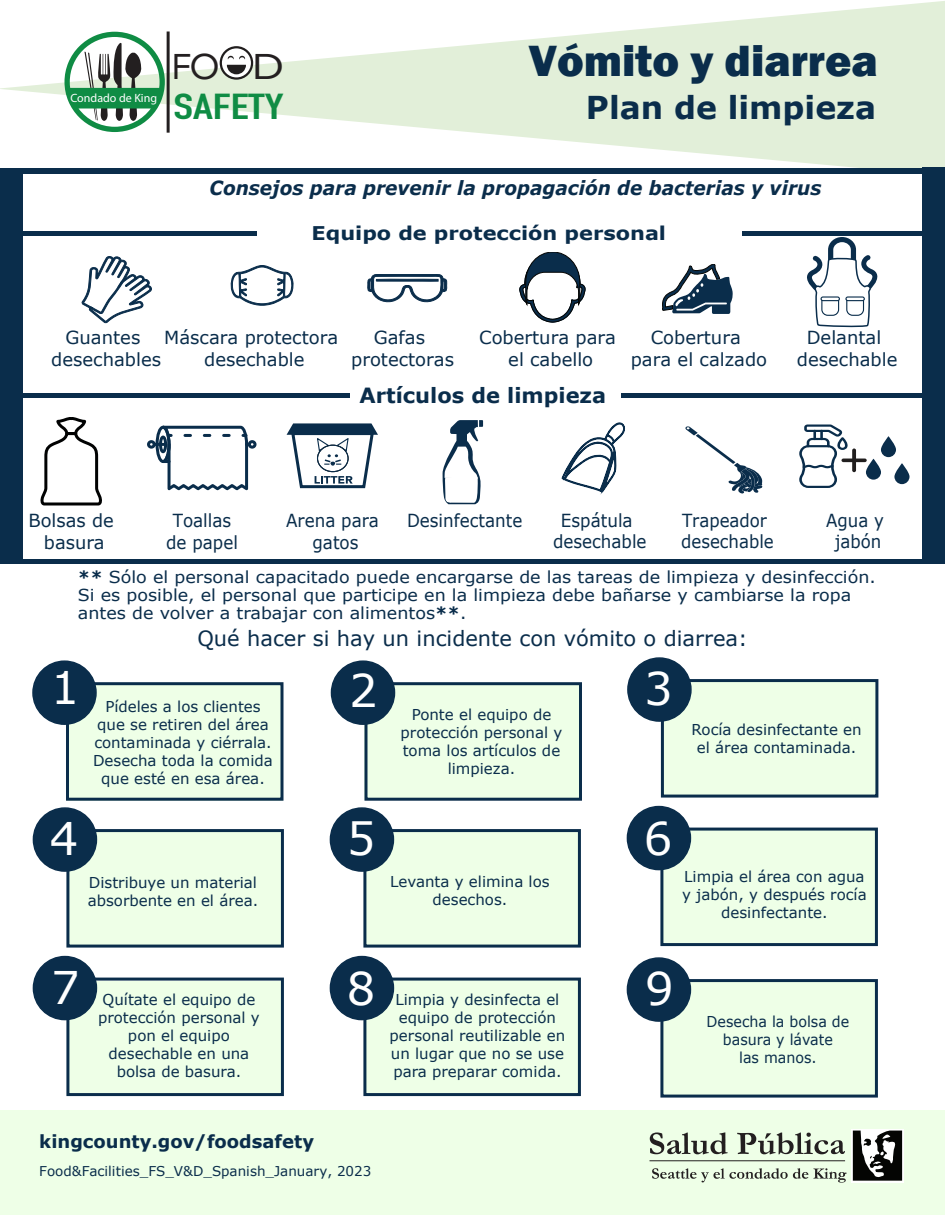
<style>
.page{position:relative;width:945px;height:1215px;background:#fff}
.page>*{position:absolute;margin:0;border:0;box-sizing:border-box;transform-origin:0 0}
.t1{font:800 45px "Franklin Gothic";color:#0a2d4b}
.t2{font:45px "Verdana";color:#fff}
.t3{font:35.55px "DIN Engschrift Std";color:#0f8c44;scale:1.36 1}
.t4{font:35.55px "Avenir";color:#231f20}
.t5{font:700 31.5px "Verdana";color:#0a2d4b}
.t6{font:21px "Verdana";color:#0a2d4b}
.t7{font:700 21px "Verdana";color:#0a2d4b}
.t8{font:italic 700 19.5px "Verdana";color:#0a2d4b;scale:.95 1}
.t9{font:700 18.9px "Verdana";color:#0a2d4b;scale:1.1 1}
.t10{font:18px/21.6px "Verdana";color:#0a2d4b;text-align:center}
.t11{font:18px/21.6px "Verdana";color:#0a2d4b;text-align:center;scale:.93 1}
.t12{font:18px/21.6px "Verdana";color:#0a2d4b;scale:.92 1}
.t13{font:700 18px "Verdana";color:#0a2d4b}
.t14{font:16.5px/18px "Verdana";color:#0a2d4b;scale:1.06 1}
.t15{font:15px/18px "Verdana";color:#0a2d4b;text-align:center}
.t16{font:15px/18px "Verdana";color:#0a2d4b;text-align:center;scale:.95 1}
.t17{font:13.5px "Verdana";color:#0a2d4b}
.t18{font:12px "Myriad Pro";color:#fff}
.s1{font-weight:700}
</style>
<div class="page">
<div style="left:147px;top:440px;width:9px;height:9px;border:3px solid #0a2d4b;border-radius:50%"></div>
<div style="left:248px;top:440px;width:9px;height:9px;border:3px solid #0a2d4b;border-radius:50%"></div>
<svg style="left:154px;top:425px;width:96px;height:66px"></svg>
<svg style="left:0;top:1px;width:945px;height:175px;fill:#e2efd9"></svg>
<svg style="left:881px;top:436px;width:15px;height:21px"></svg>
<svg style="left:866px;top:459px;width:15px;height:21px"></svg>
<svg style="left:894px;top:463px;width:16px;height:21px"></svg>
<svg style="left:799px;top:425px;width:68px;height:63px"></svg>
<div style="left:364px;top:831px;width:215px;height:115px;background:#eeffe7"></div>
<div style="left:0;top:1110px;width:945px;height:105px;background:#eeffe7"></div>
<div style="left:10px;top:168px;width:935px;height:6px;background:#0a2d4b"></div>
<div style="left:0;top:559px;width:938px;height:5px;background:#0a2d4b"></div>
<div style="left:0;top:168px;width:22px;height:394px;background:#0a2d4b"></div>
<div style="left:922px;top:168px;width:23px;height:396px;background:#0a2d4b"></div>
<div style="left:9px;top:231px;width:247px;height:5px;background:#0a2d4b"></div>
<div style="left:18px;top:393px;width:332px;height:5px;background:#0a2d4b"></div>
<div style="left:621px;top:393px;width:317px;height:5px;background:#0a2d4b"></div>
<div style="left:742px;top:231px;width:190px;height:5px;background:#0a2d4b"></div>
<svg style="left:287px;top:423px;width:91px;height:66px"></svg>
<svg style="left:40px;top:418px;width:62px;height:88px"></svg>
<svg style="left:443px;top:420px;width:40px;height:84px"></svg>
<svg style="left:561px;top:422px;width:64px;height:73px"></svg>
<svg style="left:685px;top:426px;width:78px;height:68px"></svg>
<div style="left:69px;top:981px;width:213px;height:113px;background:#eeffe7"></div>
<div style="left:66px;top:978px;width:218px;height:118px;border:3px solid #0a2d4b"></div>
<div style="left:33px;top:957px;width:63px;height:63px;background:#0a2d4b;border-radius:50%"></div>
<div style="left:33px;top:956px;width:64px;height:64px;border:2px solid #0a2d4b;border-radius:50%"></div>
<div style="left:366px;top:980px;width:212px;height:114px;background:#eeffe7"></div>
<div style="left:363px;top:978px;width:218px;height:118px;border:3px solid #0a2d4b"></div>
<div style="left:330px;top:957px;width:63px;height:63px;background:#0a2d4b;border-radius:50%"></div>
<div style="left:330px;top:956px;width:64px;height:64px;border:2px solid #0a2d4b;border-radius:50%"></div>
<div style="left:662px;top:981px;width:214px;height:115px;background:#eeffe7"></div>
<div style="left:660px;top:979px;width:218px;height:119px;border:3px solid #0a2d4b"></div>
<div style="left:627px;top:958px;width:63px;height:63px;background:#0a2d4b;border-radius:50%"></div>
<div style="left:627px;top:957px;width:64px;height:65px;border:2px solid #0a2d4b;border-radius:50%"></div>
<div style="left:363px;top:829px;width:218px;height:119px;border:3px solid #0a2d4b"></div>
<div style="left:330px;top:808px;width:63px;height:63px;background:#0a2d4b;border-radius:50%"></div>
<div style="left:330px;top:807px;width:64px;height:65px;border:2px solid #0a2d4b;border-radius:50%"></div>
<div style="left:662px;top:830px;width:214px;height:115px;background:#eeffe7"></div>
<div style="left:660px;top:828px;width:218px;height:118px;border:3px solid #0a2d4b"></div>
<div style="left:627px;top:807px;width:63px;height:63px;background:#0a2d4b;border-radius:50%"></div>
<div style="left:627px;top:806px;width:64px;height:64px;border:2px solid #0a2d4b;border-radius:50%"></div>
<div style="left:68px;top:831px;width:214px;height:114px;background:#eeffe7"></div>
<div style="left:66px;top:829px;width:218px;height:119px;border:3px solid #0a2d4b"></div>
<div style="left:33px;top:808px;width:63px;height:63px;background:#0a2d4b;border-radius:50%"></div>
<div style="left:33px;top:807px;width:64px;height:65px;border:2px solid #0a2d4b;border-radius:50%"></div>
<div style="left:68px;top:684px;width:216px;height:117px;background:#eeffe7"></div>
<div style="left:66px;top:682px;width:218px;height:119px;border:3px solid #0a2d4b"></div>
<div style="left:33px;top:661px;width:63px;height:63px;background:#0a2d4b;border-radius:50%"></div>
<div style="left:32px;top:660px;width:65px;height:65px;border:2px solid #0a2d4b;border-radius:50%"></div>
<div style="left:664px;top:681px;width:212px;height:114px;background:#eeffe7"></div>
<div style="left:661px;top:679px;width:217px;height:119px;border:3px solid #0a2d4b"></div>
<div style="left:628px;top:658px;width:63px;height:63px;background:#0a2d4b;border-radius:50%"></div>
<div style="left:627px;top:657px;width:65px;height:65px;border:2px solid #0a2d4b;border-radius:50%"></div>
<div style="left:364px;top:684px;width:216px;height:116px;background:#eeffe7"></div>
<div style="left:364px;top:682px;width:218px;height:119px;border:3px solid #0a2d4b"></div>
<div style="left:332px;top:661px;width:62px;height:63px;background:#0a2d4b;border-radius:50%"></div>
<div style="left:331px;top:660px;width:64px;height:65px;border:2px solid #0a2d4b;border-radius:50%"></div>
<svg style="left:851px;top:1129px;width:53px;height:53px"></svg>
<svg style="left:652px;top:1168px;width:194px;height:15px"></svg>
<svg style="left:853px;top:1131px;width:49px;height:50px;background:#535352"></svg>
<hr style="left:650px;top:1160px;width:195px;height:1px;background:#231f20">
<svg style="left:650px;top:1132px;width:78px;height:22px"></svg>
<svg style="left:737px;top:1133px;width:108px;height:21px"></svg>
<svg style="left:807px;top:237px;width:71px;height:91px"></svg>
<hr style="left:846px;top:297px;width:18px;height:4px;background:#fff;border-radius:2px">
<div style="left:845px;top:296px;width:20px;height:5px;border:1px solid #0a2d4b;border-radius:2px"></div>
<svg style="left:519px;top:252px;width:66px;height:70px"></svg>
<svg style="left:663px;top:264px;width:70px;height:50px"></svg>
<svg style="left:81px;top:256px;width:71px;height:68px"></svg>
<svg style="left:230px;top:265px;width:64px;height:41px"></svg>
<svg style="left:367px;top:274px;width:81px;height:29px"></svg>
<hr style="left:167px;top:32px;width:3px;height:101px;background:#231f20">
<svg style="left:65px;top:32px;width:100px;height:100px"></svg>
<svg style="left:221px;top:47px;width:31px;height:32px"></svg>
<div style="left:220px;top:46px;width:33px;height:34px;border:2px solid #211e1e;border-radius:50%"></div>
<svg style="left:227px;top:65px;width:19px;height:9px"></svg>
<svg style="left:228px;top:56px;width:17px;height:3px"></svg>
<p class="t18" style="left:70px;top:90px;width:88px">Condado de King</p>
<h2 class="t4" style="left:171px;top:38px;width:114px">FO D</h2>
<h2 class="t3" style="left:173px;top:86px;width:82px">SAFETY</h2>
<h1 class="t1" style="left:528px;top:32px;width:351px">Vómito y diarrea</h1>
<h3 class="t5" style="left:586px;top:85px;width:292px">Plan de limpieza</h3>
<h3 class="t8" style="left:210px;top:174px;width:646px">Consejos para prevenir la propagación de bacterias y virus</h3>
<p class="t9" style="left:311px;top:220px;width:324px">Equipo de protección personal</p>
<p class="t10" style="left:51px;top:327px;width:111px">Guantes desechables</p>
<p class="t10" style="left:164px;top:327px;width:175px">Máscara protectora desechable</p>
<p class="t10" style="left:351px;top:327px;width:104px">Gafas protectoras</p>
<p class="t10" style="left:797px;top:327px;width:102px">Delantal desechable</p>
<p class="t10" style="left:479px;top:327px;width:138px">Cobertura para el cabello</p>
<p class="t10" style="left:631px;top:327px;width:138px">Cobertura<br>para el calzado</p>
<h3 class="t7" style="left:359px;top:380px;width:248px">Artículos de limpieza</h3>
<p class="t10" style="left:29px;top:510px;width:87px">Bolsas de basura</p>
<p class="t11" style="left:166px;top:510px;width:79px">Toallas de papel</p>
<p class="t11" style="left:286px;top:510px;width:101px">Arena para gatos</p>
<p class="t11" style="left:407px;top:510px;width:126px">Desinfectante</p>
<p class="t11" style="left:553px;top:509px;width:102px">Espátula desechable</p>
<p class="t12" style="left:681px;top:509px;width:102px">Trapeador desechable</p>
<p class="t12" style="left:826px;top:509px;width:64px;text-align:center">Agua y jabón</p>
<p class="t14" style="left:78px;top:568px;width:754px"><span class="s1">**</span> Sólo el personal capacitado puede encargarse de las tareas de limpieza y desinfección.<br>Si es posible, el personal que participe en la limpieza debe bañarse y cambiarse la ropa antes de volver a trabajar con alimentos<span class="s1">**</span>.</p>
<h3 class="t6" style="left:197px;top:624px;width:552px">Qué hacer si hay un incidente con vómito o diarrea:</h3>
<h1 class="t2" style="left:51px;top:657px;width:30px">1</h1>
<h1 class="t2" style="left:644px;top:658px;width:30px">3</h1>
<h1 class="t2" style="left:349px;top:660px;width:30px">2</h1>
<p class="t15" style="left:93px;top:698px;width:181px">Pídeles a los clientes que se retiren del área contaminada y ciérrala.<br>Desecha toda la comida que esté en esa área.</p>
<p class="t15" style="left:401px;top:706px;width:163px">Ponte el equipo de protección personal y toma los artículos de limpieza.</p>
<p class="t15" style="left:692px;top:721px;width:172px">Rocía desinfectante en el área contaminada.</p>
<h1 class="t2" style="left:50px;top:808px;width:30px">4</h1>
<p class="t15" style="left:88px;top:874px;width:172px;text-align:left">Distribuye un material absorbente en el área.</p>
<h1 class="t2" style="left:347px;top:808px;width:30px">5</h1>
<p class="t15" style="left:390px;top:872px;width:161px">Levanta y elimina los desechos.</p>
<h1 class="t2" style="left:644px;top:808px;width:30px">6</h1>
<p class="t15" style="left:682px;top:868px;width:186px">Limpia el área con agua y jabón, y después rocía desinfectante.</p>
<h1 class="t2" style="left:51px;top:957px;width:30px">7</h1>
<p class="t15" style="left:98px;top:990px;width:163px">Quítate el equipo de protección personal y pon el equipo desechable en una bolsa de basura.</p>
<h1 class="t2" style="left:347px;top:958px;width:30px">8</h1>
<p class="t15" style="left:390px;top:990px;width:177px">Limpia y desinfecta el equipo de protección personal reutilizable en un lugar que no se use para preparar comida.</p>
<h1 class="t2" style="left:645px;top:958px;width:30px">9</h1>
<p class="t16" style="left:707px;top:1013px;width:152px">Desecha la bolsa de basura y lávate<br>las manos.</p>
<p class="t13" style="left:39px;top:1129px;width:276px">kingcounty.gov/foodsafety</p>
<p class="t17" style="left:39px;top:1162px;width:334px">Food&amp;Facilities_FS_V&amp;D_Spanish_January, 2023</p>
</div>
